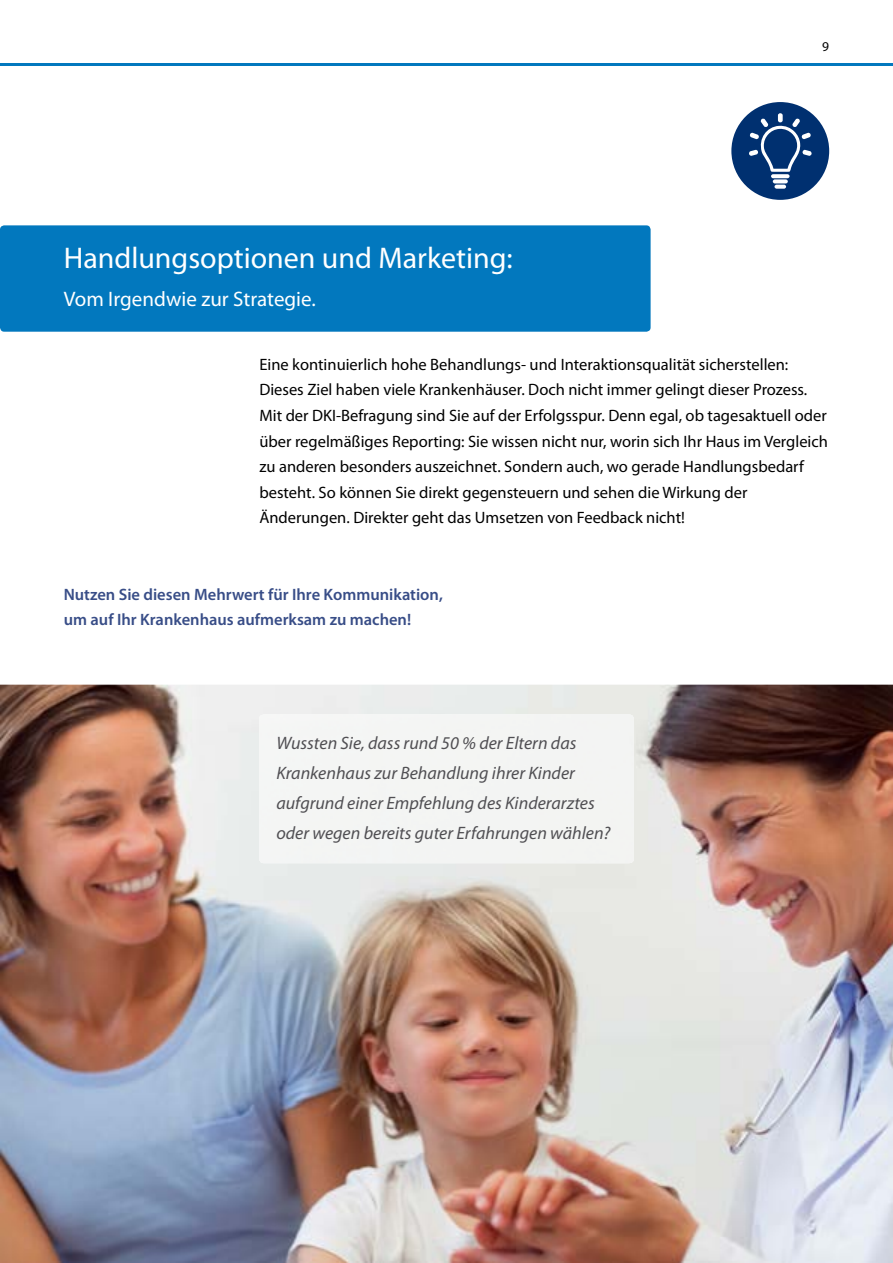
<style>
.page{position:relative;width:893px;height:1263px;background:#fff}
.page>*{position:absolute;margin:0;border:0;box-sizing:border-box;transform-origin:0 0}
.t1{font:30px "Myriad Pro";color:#fff}
.t2{font:21px "Myriad Pro";color:#fff}
.t3{font:italic 18px/30px "Myriad Pro";color:#504f53}
.t4{font:16.5px/25.5px "Myriad Pro";color:#000}
.t5{font:600 16.5px/25.5px "Myriad Pro";color:#384d87}
.t6{font:13.5px "Myriad Pro";color:#000}
</style>
<div class="page">
<hr style="left:0;top:64px;width:893px;height:2px;background:#0278be">
<img style="left:0;top:685px;width:893px;height:578px">
<div style="left:259px;top:714px;width:375px;height:149px;background:#f3f5f3"></div>
<div style="left:0;top:225px;width:651px;height:107px;background:#0278be;border-radius:4px"></div>
<div style="left:731px;top:102px;width:98px;height:98px;background:#003070;border-radius:50%"></div>
<div style="left:778px;top:113px;width:5px;height:9px;border:2px solid #fff;border-radius:2px"></div>
<svg style="left:774px;top:185px;width:12px;height:4px"></svg>
<svg style="left:773px;top:179px;width:15px;height:4px"></svg>
<svg style="left:771px;top:174px;width:19px;height:4px"></svg>
<svg style="left:748px;top:114px;width:64px;height:58px"></svg>
<h1 class="t1" style="left:64px;top:239px;width:450px">Handlungsoptionen und Marketing:</h1>
<p class="t2" style="left:64px;top:286px;width:253px">Vom Irgendwie zur Strategie.</p>
<p class="t6" style="left:822px;top:38px;width:8px">9</p>
<p class="t4" style="left:259px;top:351px;width:570px">Eine kontinuierlich hohe Behandlungs- und Interaktionsqualität sicherstellen:<br>Dieses Ziel haben viele Krankenhäuser. Doch nicht immer gelingt dieser Prozess.<br>Mit der DKI-Befragung sind Sie auf der Erfolgsspur. Denn egal, ob tagesaktuell oder über regelmäßiges Reporting: Sie wissen nicht nur, worin sich Ihr Haus im Vergleich zu anderen besonders auszeichnet. Sondern auch, wo gerade Handlungsbedarf besteht. So können Sie direkt gegensteuern und sehen die Wirkung der Änderungen. Direkter geht das Umsetzen von Feedback nicht!</p>
<p class="t5" style="left:64px;top:581px;width:381px">Nutzen Sie diesen Mehrwert für Ihre Kommunikation, um auf Ihr Krankenhaus aufmerksam zu machen!</p>
<p class="t3" style="left:276px;top:728px;width:336px">Wussten Sie, dass rund 50 % der Eltern das Krankenhaus zur Behandlung ihrer Kinder aufgrund einer Empfehlung des Kinderarztes oder wegen bereits guter Erfahrungen wählen?</p>
</div>
